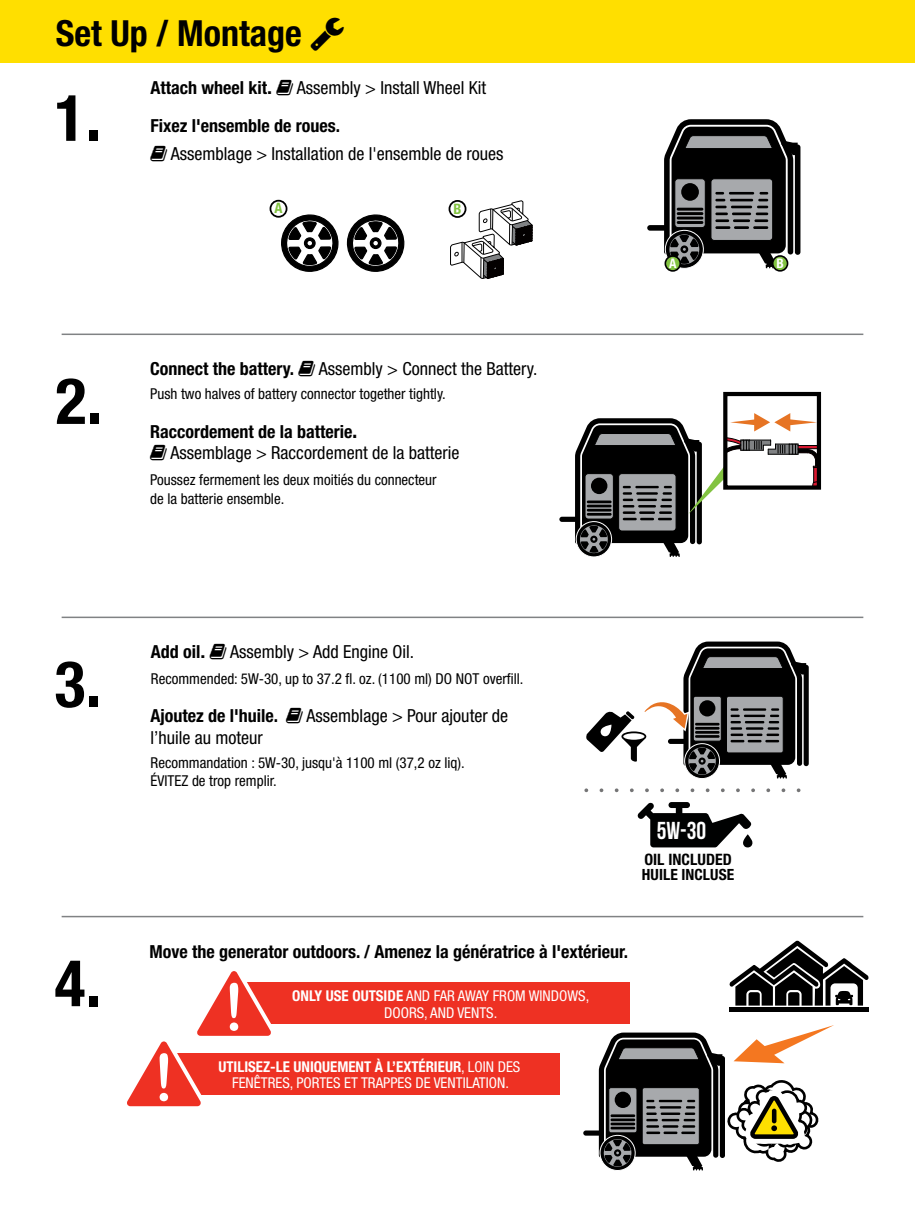
<style>
.page{position:relative;width:915px;height:1212px;background:#fff}
.page>*{position:absolute;margin:0;border:0;box-sizing:border-box;transform-origin:0 0}
.t1{font:700 condensed 64.2px "Helvetica Neue LT Std";color:#000}
.t2{font:700 condensed 36px "Helvetica Neue LT Std";color:#000}
.t3{font:700 24.45px "Bebas Neue";color:#fff}
.t4{font:condensed 18px/21.6px "Helvetica Neue LT Std";color:#000}
.t5{font:700 condensed 18px "Helvetica Neue LT Std";color:#000}
.t6{font:700 condensed 15.75px "Helvetica Neue LT Std";color:#000}
.t7{font:700 condensed 15.45px "Helvetica Neue LT Std";letter-spacing:.005em;color:#000}
.t8{font:condensed 15px/19.5px "Helvetica Neue LT Std";color:#000}
.t9{font:condensed 14.85px/16.4px "Helvetica Neue LT Std";color:#fff;text-align:center}
.t10{font:700 condensed 14.4px "Helvetica Neue LT Std";color:#82c341}
.t11{font:700 condensed 13.35px "Helvetica Neue LT Std";color:#fff}
.s1{font-stretch:normal}
.s2{font-weight:700}
.s3{font-weight:800}
</style>
<div class="page">
<div style="left:0;top:0;width:914px;height:62px;background:#ffdf00"></div>
<hr style="left:62px;top:617px;width:801px;height:1px;background:#808284">
<hr style="left:62px;top:916px;width:801px;height:1px;background:#808284">
<hr style="left:62px;top:334px;width:801px;height:1px;background:#808284">
<div style="left:729px;top:1007px;width:139px;height:5px;background:#000"></div>
<svg style="left:729px;top:941px;width:139px;height:64px"></svg>
<svg style="left:583px;top:1025px;width:250px;height:146px"></svg>
<svg style="left:559px;top:413px;width:256px;height:144px"></svg>
<div style="left:723px;top:392px;width:97px;height:98px;border:4px solid #000"></div>
<div style="left:803px;top:665px;width:5px;height:101px;background:#000;border-radius:3px"></div>
<svg style="left:586px;top:641px;width:219px;height:138px"></svg>
<svg style="left:586px;top:788px;width:215px;height:4px"></svg>
<svg style="left:450px;top:200px;width:83px;height:79px"></svg>
<svg style="left:281px;top:214px;width:124px;height:58px"></svg>
<div style="left:270px;top:201px;width:16px;height:16px;background:#fff;border-radius:50%"></div>
<div style="left:269px;top:200px;width:18px;height:18px;border:2px solid #000;border-radius:50%"></div>
<div style="left:449px;top:201px;width:16px;height:16px;background:#fff;border-radius:50%"></div>
<div style="left:448px;top:200px;width:18px;height:18px;border:2px solid #000;border-radius:50%"></div>
<div style="left:794px;top:145px;width:6px;height:110px;background:#000;border-radius:3px"></div>
<svg style="left:647px;top:119px;width:150px;height:150px"></svg>
<div style="left:166px;top:1053px;width:393px;height:41px;background:#ee3123"></div>
<div style="left:237px;top:983px;width:393px;height:41px;background:#ee3123"></div>
<svg style="left:127px;top:971px;width:155px;height:136px"></svg>
<svg style="left:637px;top:802px;width:115px;height:45px"></svg>
<div style="left:665px;top:256px;width:15px;height:15px;background:#82c341;border-radius:50%"></div>
<div style="left:664px;top:255px;width:16px;height:17px;border:2px solid #000;border-radius:50%"></div>
<div style="left:772px;top:256px;width:15px;height:15px;background:#82c341;border-radius:50%"></div>
<div style="left:771px;top:255px;width:17px;height:17px;border:2px solid #000;border-radius:50%"></div>
<h2 class="t2" style="left:56px;top:11px;width:247px">Set Up / Montage</h2>
<h1 class="t1" style="left:54px;top:79px;width:48px">1.</h1>
<p class="t5" style="left:150px;top:77px;width:123px">Attach wheel kit<span class="s1">.</span></p>
<p class="t4" style="left:297px;top:77px;width:191px">Assembly &gt; Install Wheel Kit</p>
<p class="t5" style="left:150px;top:115px;width:191px">Fixez l'ensemble de roues.</p>
<p class="t4" style="left:171px;top:143px;width:334px">Assemblage &gt; Installation de l'ensemble de roues</p>
<p class="t10" style="left:274px;top:199px;width:10px">A</p>
<p class="t10" style="left:453px;top:200px;width:10px">B</p>
<h1 class="t1" style="left:56px;top:362px;width:48px">2.</h1>
<p class="t5" style="left:150px;top:358px;width:145px">Connect the battery.</p>
<p class="t4" style="left:319px;top:358px;width:220px">Assembly &gt; Connect the Battery.</p>
<p class="t8" style="left:150px;top:384px;width:297px">Push two halves of battery connector together tightly.</p>
<p class="t4" style="left:170px;top:420px;width:290px;text-indent:-20px"><span class="s2">Raccordement de la batterie</span><span class="s3">.<br></span>Assemblage &gt; Raccordement de la batterie</p>
<p class="t8" style="left:150px;top:469px;width:288px">Poussez fermement les deux moitiés du connecteur de la batterie ensemble.</p>
<p class="t11" style="left:668px;top:255px;width:9px">A</p>
<p class="t11" style="left:776px;top:255px;width:9px">B</p>
<h1 class="t1" style="left:54px;top:645px;width:48px">3.</h1>
<h1 class="t1" style="left:54px;top:944px;width:48px">4.</h1>
<p class="t5" style="left:151px;top:641px;width:56px">Add oil<span class="s1">.</span></p>
<p class="t4" style="left:230px;top:641px;width:185px">Assembly &gt; Add Engine Oil.</p>
<p class="t8" style="left:151px;top:669px;width:374px">Recommended: 5W-30, up to 37.2 fl. oz. (1100 ml) DO NOT overfill.</p>
<p class="t5" style="left:150px;top:705px;width:129px">Ajoutez de l'huile.</p>
<p class="t4" style="left:306px;top:705px;width:203px">Assemblage &gt; Pour ajouter de</p>
<p class="t4" style="left:150px;top:726px;width:114px">l’huile au moteur</p>
<p class="t8" style="left:150px;top:753px;width:315px;line-height:18px">Recommandation : 5W-30, jusqu'à 1100 ml (37,2 oz liq).<br>ÉVITEZ de trop remplir.</p>
<h3 class="t3" style="left:656px;top:817px;width:51px">5W-30</h3>
<p class="t6" style="left:644px;top:850px;width:89px">OIL INCLUDED</p>
<p class="t7" style="left:641px;top:865px;width:94px">HUILE INCLUSE</p>
<p class="t5" style="left:149px;top:940px;width:480px">Move the generator outdoors. / Amenez la génératrice à l'extérieur.</p>
<p class="t9" style="left:292px;top:988px;width:298px"><span class="s2">ONLY USE OUTSIDE</span> AND FAR AWAY FROM WINDOWS,<br>DOORS, AND VENTS.</p>
<p class="t9" style="left:218px;top:1058px;width:303px"><span class="s2">UTILISEZ-LE UNIQUEMENT À L’EXTÉRIEUR</span>, LOIN DES<br>FENÊTRES, PORTES ET TRAPPES DE VENTILATION.</p>
</div>
